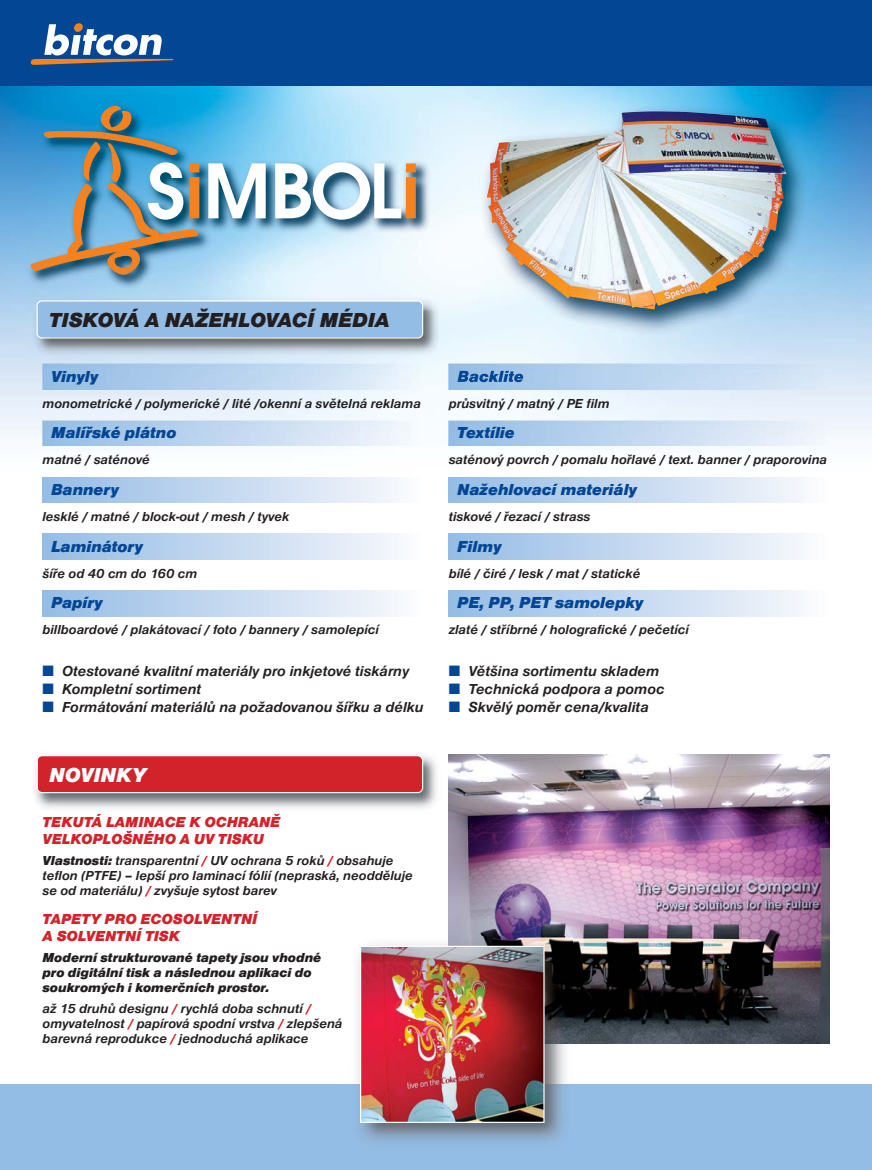
<style>
.page{position:relative;width:872px;height:1170px;background:#fff}
.page>*{position:absolute;margin:0;border:0;box-sizing:border-box;transform-origin:0 0}
.t1{font:italic 900 21px "Nimbus Sans DCE";color:#231f20}
.t2{font:italic 900 21px "Nimbus Sans DCE";color:#fff}
.t3{font:italic 900 16.5px "Nimbus Sans DCE";color:#034694}
.t4{font:italic 700 15px "Nimbus Sans DCE";color:#231f20}
.t5{font:italic 900 15px/16.5px "Nimbus Sans DCE";color:#d2232a}
.t6{font:italic 700 13.5px/15px "Nimbus Sans DCE";color:#231f20}
.t7{font:italic 900 13.5px/15px "Nimbus Sans DCE";color:#231f20}
.s1{color:#034694}
.s2{font-weight:900}
.s3{color:#d2232a}
</style>
<div class="page">
<img style="left:0;top:85px;width:872px;height:361px">
<div style="left:0;top:0;width:872px;height:85px;background:#034694"></div>
<svg style="left:31px;top:24px;width:142px;height:41px"></svg>
<div style="left:0;top:1084px;width:872px;height:85px;background:#94bde5"></div>
<img style="left:43px;top:364px;width:380px;height:25px">
<img style="left:43px;top:420px;width:380px;height:26px">
<img style="left:449px;top:384px;width:380px;height:5px">
<img style="left:449px;top:420px;width:380px;height:26px">
<img style="left:439px;top:85px;width:418px;height:299px">
<img style="left:457px;top:371px;width:66px;height:11px">
<img style="left:487px;top:111px;width:299px;height:198px">
<img style="left:25px;top:95px;width:414px;height:198px">
<img style="left:25px;top:293px;width:414px;height:16px">
<img style="left:439px;top:95px;width:15px;height:214px">
<img style="left:31px;top:106px;width:170px;height:169px">
<svg style="left:208px;top:163px;width:58px;height:55px"></svg>
<svg style="left:275px;top:162px;width:141px;height:58px"></svg>
<img style="left:30px;top:309px;width:412px;height:49px">
<svg style="left:37px;top:300px;width:386px;height:38px;background:#9ac0e5"></svg>
<img style="left:35px;top:755px;width:401px;height:53px">
<svg style="left:37px;top:755px;width:386px;height:38px;background:#d43137"></svg>
<img style="left:449px;top:754px;width:380px;height:288px">
<img style="left:357px;top:936px;width:215px;height:206px">
<img style="left:449px;top:1042px;width:123px;height:1px">
<img style="left:362px;top:947px;width:180px;height:173px">
<div style="left:360px;top:945px;width:184px;height:177px;border:1px solid #fff"></div>
<h1 class="t1" style="left:49px;top:313px;width:342px">TISKOVÁ A NAŽEHLOVACÍ MÉDIA</h1>
<p class="t3" style="left:51px;top:371px;width:49px">Vinyly</p>
<p class="t6" style="left:43px;top:397px;width:380px">monometrické / polymerické / lité /okenní a světelná reklama</p>
<p class="t6" style="left:449px;top:397px;width:162px">průsvitný / matný / PE film</p>
<p class="t3" style="left:51px;top:427px;width:127px">Malířské plátno</p>
<p class="t3" style="left:457px;top:427px;width:59px">Textílie</p>
<p class="t6" style="left:43px;top:453px;width:109px">matné / saténové</p>
<p class="t6" style="left:449px;top:453px;width:380px">saténový povrch / pomalu hořlavé / text. banner / praporovina</p>
<p class="t3" style="left:51px;top:484px;width:69px">Bannery</p>
<p class="t3" style="left:457px;top:484px;width:181px">Nažehlovací materiály</p>
<p class="t6" style="left:43px;top:510px;width:248px">lesklé / matné / block-out / mesh / tyvek</p>
<p class="t6" style="left:449px;top:510px;width:143px">tiskové / řezací / strass</p>
<p class="t3" style="left:51px;top:540px;width:93px">Laminátory</p>
<p class="t3" style="left:457px;top:540px;width:46px">Filmy</p>
<p class="t6" style="left:43px;top:567px;width:156px">šíře od 40 cm do 160 cm</p>
<p class="t6" style="left:449px;top:567px;width:193px">bílé / čiré / lesk / mat / statické</p>
<p class="t3" style="left:51px;top:597px;width:53px">Papíry</p>
<p class="t3" style="left:457px;top:597px;width:188px">PE, PP, PET samolepky</p>
<p class="t6" style="left:43px;top:623px;width:338px">billboardové / plakátovací / foto / bannery / samolepící</p>
<p class="t6" style="left:449px;top:623px;width:242px">zlaté / stříbrné / holografické / pečetící</p>
<p class="t4" style="left:43px;top:665px;width:368px"><span class="s1">■</span> Otestované kvalitní materiály pro inkjetové tiskárny</p>
<p class="t4" style="left:43px;top:683px;width:160px"><span class="s1">■</span> Kompletní sortiment</p>
<p class="t4" style="left:43px;top:701px;width:382px"><span class="s1">■</span> Formátování materiálů na požadovanou šířku a délku</p>
<p class="t4" style="left:449px;top:665px;width:212px"><span class="s1">■</span> Většina sortimentu skladem</p>
<p class="t4" style="left:449px;top:683px;width:217px"><span class="s1">■</span> Technická podpora a pomoc</p>
<p class="t4" style="left:449px;top:701px;width:202px"><span class="s1">■</span> Skvělý poměr cena/kvalita</p>
<h1 class="t2" style="left:49px;top:767px;width:99px">NOVINKY</h1>
<p class="t5" style="left:43px;top:815px;width:239px">TEKUTÁ LAMINACE K OCHRANĚ<br>VELKOPLOŠNÉHO A UV TISKU</p>
<p class="t6" style="left:43px;top:853px;width:372px"><span class="s2">Vlastnosti:</span> transparentní <span class="s3">/</span> UV ochrana 5 roků <span class="s3">/</span> obsahuje teflon (PTFE) – lepší pro laminací fólií (nepraská, neodděluje se od materiálu) <span class="s3">/</span> zvyšuje sytost barev</p>
<p class="t5" style="left:43px;top:912px;width:216px">TAPETY PRO ECOSOLVENTNÍ<br>A SOLVENTNÍ TISK</p>
<p class="t7" style="left:43px;top:951px;width:280px">Moderní strukturované tapety jsou vhodné pro digitální tisk a následnou aplikaci do soukromých i komerčních prostor.</p>
<p class="t6" style="left:43px;top:1002px;width:301px">až 15 druhů designu <span class="s3">/</span> rychlá doba schnutí <span class="s3">/ </span>omyvatelnost <span class="s3">/</span> papírová spodní vrstva <span class="s3">/</span> zlepšená barevná reprodukce <span class="s3">/</span> jednoduchá aplikace</p>
</div>
